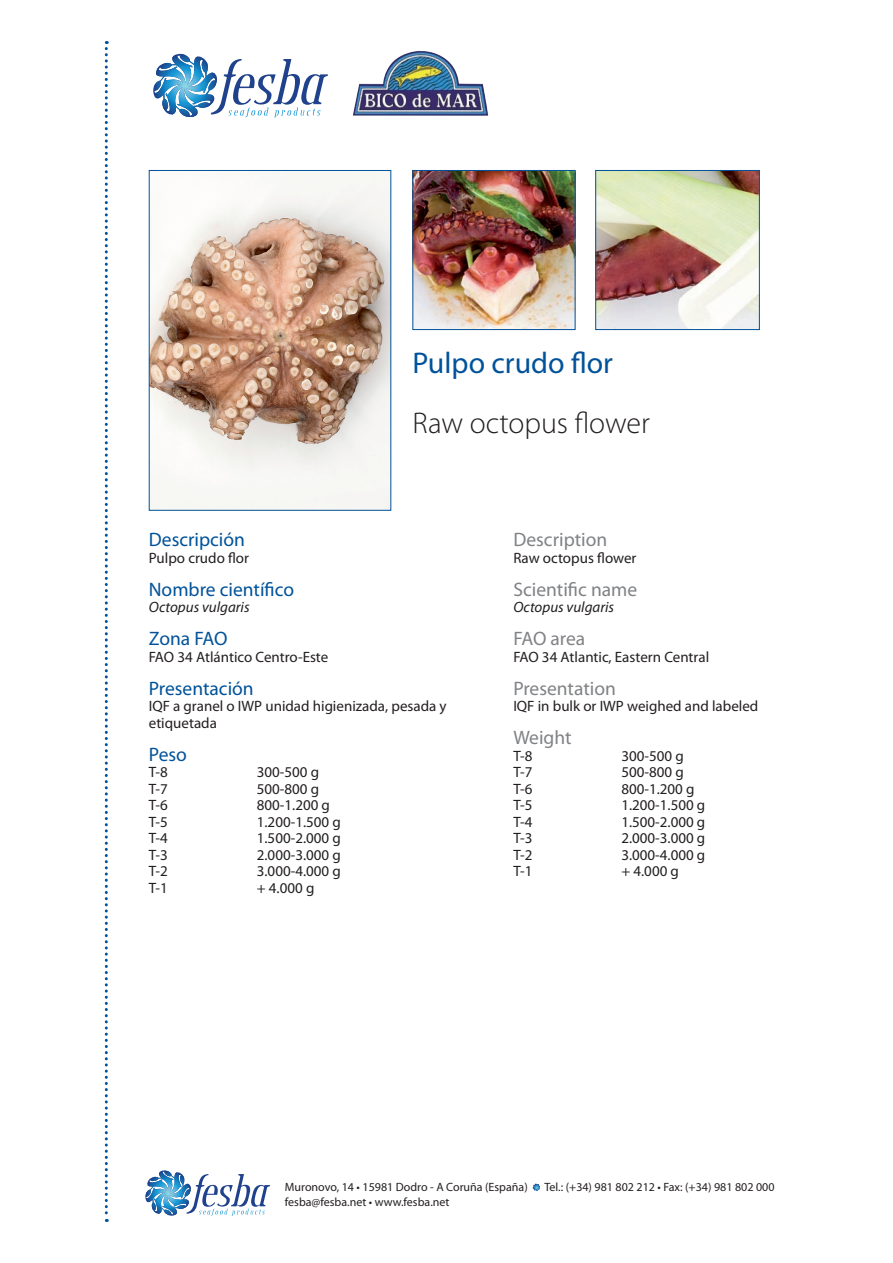
<style>
.page{position:relative;width:893px;height:1263px;background:#fff}
.page>*{position:absolute;margin:0;border:0;box-sizing:border-box;transform-origin:0 0}
.t1{font:300 30px "Myriad Pro";color:#231f20}
.t2{font:30px "Myriad Pro";color:#01529a}
.t3{font:19.5px "Myriad Pro";color:#01529a}
.t4{font:19.5px "Myriad Pro";color:#808285}
.t5{font:15px/16.5px "Myriad Pro";color:#231f20}
.t6{font:italic 15px "Myriad Pro";color:#231f20}
.t7{font:12px "Myriad Pro";color:#231f20}
</style>
<div class="page">
<svg style="left:145px;top:1170px;width:125px;height:46px"></svg>
<svg style="left:533px;top:1183px;width:7px;height:8px"></svg>
<svg style="left:105px;top:41px;width:3px;height:1181px"></svg>
<img style="left:353px;top:51px;width:135px;height:65px">
<svg style="left:153px;top:54px;width:175px;height:64px"></svg>
<img style="left:151px;top:172px;width:238px;height:337px">
<div style="left:149px;top:170px;width:242px;height:341px;border:1px solid #01529a"></div>
<img style="left:414px;top:172px;width:159px;height:156px">
<div style="left:412px;top:170px;width:163px;height:160px;border:1px solid #01529a"></div>
<img style="left:597px;top:172px;width:161px;height:156px">
<div style="left:595px;top:170px;width:165px;height:160px;border:1px solid #01529a"></div>
<h1 class="t2" style="left:412px;top:345px;width:202px">Pulpo crudo flor</h1>
<h1 class="t1" style="left:412px;top:405px;width:239px">Raw octopus flower</h1>
<h2 class="t3" style="left:149px;top:528px;width:98px">Descripción</h2>
<p class="t5" style="left:149px;top:549px;width:102px">Pulpo crudo flor</p>
<h2 class="t3" style="left:149px;top:577px;width:147px">Nombre científico</h2>
<p class="t6" style="left:149px;top:598px;width:102px">Octopus vulgaris</p>
<h2 class="t3" style="left:149px;top:627px;width:80px">Zona FAO</h2>
<p class="t5" style="left:149px;top:648px;width:181px">FAO 34 Atlántico Centro-Este</p>
<h2 class="t3" style="left:149px;top:676px;width:106px">Presentación</h2>
<p class="t5" style="left:149px;top:698px;width:299px">IQF a granel o IWP unidad higienizada, pesada y etiquetada</p>
<h2 class="t3" style="left:149px;top:742px;width:40px">Peso</h2>
<p class="t5" style="left:149px;top:764px;width:20px">T-8</p>
<p class="t5" style="left:257px;top:764px;width:64px">300-500 g</p>
<p class="t5" style="left:149px;top:780px;width:20px">T-7</p>
<p class="t5" style="left:257px;top:780px;width:64px">500-800 g</p>
<p class="t5" style="left:149px;top:797px;width:20px">T-6</p>
<p class="t5" style="left:257px;top:797px;width:75px">800-1.200 g</p>
<p class="t5" style="left:149px;top:813px;width:20px">T-5</p>
<p class="t5" style="left:257px;top:813px;width:85px">1.200-1.500 g</p>
<p class="t5" style="left:149px;top:830px;width:20px">T-4</p>
<p class="t5" style="left:257px;top:830px;width:85px">1.500-2.000 g</p>
<p class="t5" style="left:149px;top:846px;width:20px">T-3</p>
<p class="t5" style="left:257px;top:846px;width:85px">2.000-3.000 g</p>
<p class="t5" style="left:149px;top:863px;width:20px">T-2</p>
<p class="t5" style="left:257px;top:863px;width:85px">3.000-4.000 g</p>
<p class="t5" style="left:149px;top:879px;width:20px">T-1</p>
<p class="t5" style="left:257px;top:879px;width:59px">+ 4.000 g</p>
<h2 class="t4" style="left:513px;top:528px;width:95px">Description</h2>
<p class="t5" style="left:513px;top:549px;width:125px">Raw octopus flower</p>
<h2 class="t4" style="left:513px;top:577px;width:125px">Scientific name</h2>
<p class="t6" style="left:513px;top:598px;width:102px">Octopus vulgaris</p>
<h2 class="t4" style="left:513px;top:627px;width:73px">FAO area</h2>
<p class="t5" style="left:513px;top:648px;width:197px">FAO 34 Atlantic, Eastern Central</p>
<h2 class="t4" style="left:513px;top:676px;width:104px">Presentation</h2>
<p class="t5" style="left:513px;top:698px;width:247px">IQF in bulk or IWP weighed and labeled</p>
<h2 class="t4" style="left:513px;top:726px;width:60px">Weight</h2>
<p class="t5" style="left:513px;top:747px;width:20px">T-8</p>
<p class="t5" style="left:621px;top:747px;width:64px">300-500 g</p>
<p class="t5" style="left:513px;top:764px;width:20px">T-7</p>
<p class="t5" style="left:621px;top:764px;width:64px">500-800 g</p>
<p class="t5" style="left:513px;top:780px;width:20px">T-6</p>
<p class="t5" style="left:621px;top:780px;width:75px">800-1.200 g</p>
<p class="t5" style="left:513px;top:797px;width:20px">T-5</p>
<p class="t5" style="left:621px;top:797px;width:85px">1.200-1.500 g</p>
<p class="t5" style="left:513px;top:813px;width:20px">T-4</p>
<p class="t5" style="left:621px;top:813px;width:85px">1.500-2.000 g</p>
<p class="t5" style="left:513px;top:830px;width:20px">T-3</p>
<p class="t5" style="left:621px;top:830px;width:85px">2.000-3.000 g</p>
<p class="t5" style="left:513px;top:846px;width:20px">T-2</p>
<p class="t5" style="left:621px;top:846px;width:85px">3.000-4.000 g</p>
<p class="t5" style="left:513px;top:863px;width:20px">T-1</p>
<p class="t5" style="left:621px;top:863px;width:59px">+ 4.000 g</p>
<p class="t7" style="left:285px;top:1180px;width:244px">Muronovo, 14 • 15981 Dodro - A Coruña (España)</p>
<p class="t7" style="left:544px;top:1180px;width:232px">Tel.: (+34) 981 802 212 • Fax: (+34) 981 802 000</p>
<p class="t7" style="left:285px;top:1195px;width:166px">fesba@fesba.net • www.fesba.net</p>
</div>
